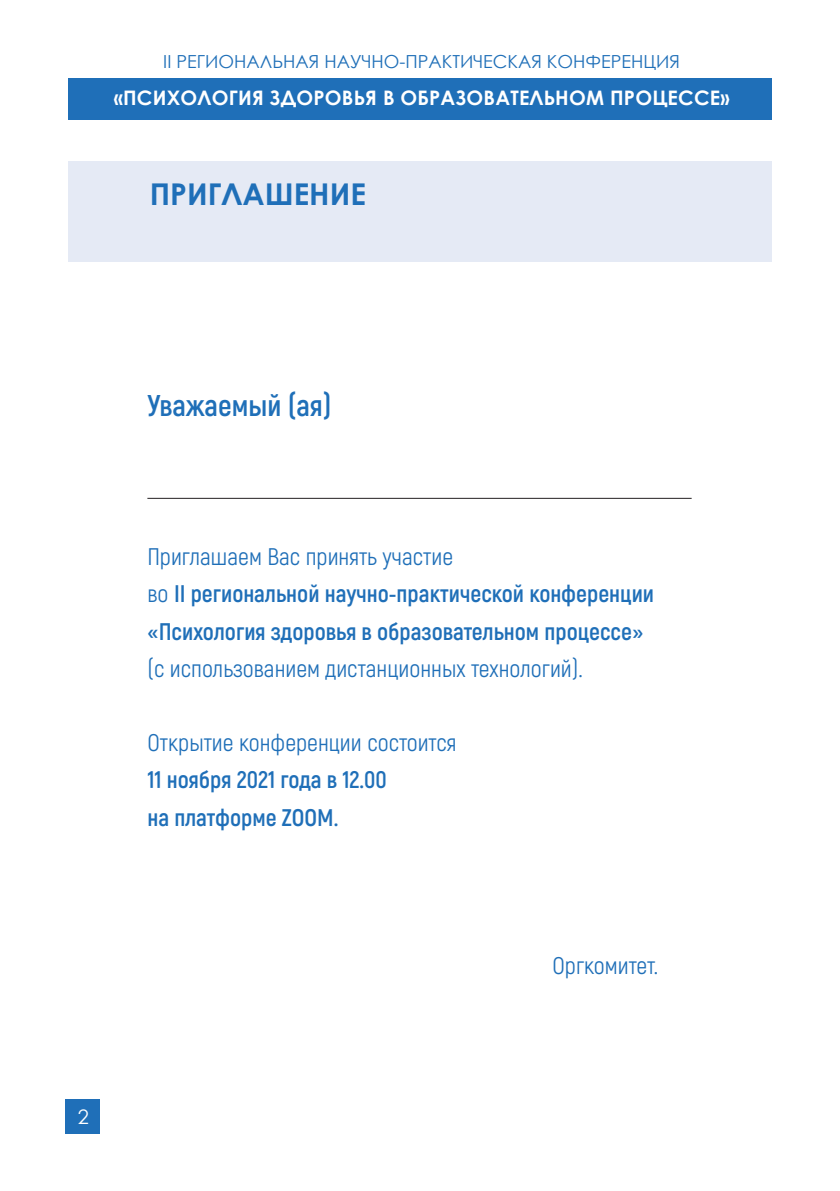
<style>
.page{position:relative;width:840px;height:1191px;background:#fff}
.page>*{position:absolute;margin:0;border:0;box-sizing:border-box;transform-origin:0 0}
.t1{font:700 30px "Akrobat";color:#1f6fb8}
.t2{font:700 30px "Century Gothic";color:#1f6fb8}
.t3{font:700 24px/37.2px "Akrobat";color:#1f6fb8}
.t4{font:24px "Akrobat";color:#1f6fb8}
.t5{font:700 20px "Century Gothic";letter-spacing:.01em;color:#fff}
.t6{font:20px "Century Gothic";color:#fff}
.t7{font:18px "Century Gothic";color:#1f6fb8}
.s1{font-weight:400}
</style>
<div class="page">
<div style="left:68px;top:78px;width:703px;height:41px;background:#1f6fb8"></div>
<div style="left:66px;top:1099px;width:34px;height:34px;background:#1f6fb8"></div>
<div style="left:68px;top:161px;width:703px;height:100px;background:#e5eaf5"></div>
<hr style="left:147px;top:498px;width:544px;height:1px;background:#231f20">
<p class="t7" style="left:163px;top:48px;width:518px">II РЕГИОНАЛЬНАЯ НАУЧНО-ПРАКТИЧЕСКАЯ КОНФЕРЕНЦИЯ</p>
<p class="t5" style="left:114px;top:82px;width:617px">«ПСИХОЛОГИЯ ЗДОРОВЬЯ В ОБРАЗОВАТЕЛЬНОМ ПРОЦЕССЕ»</p>
<p class="t2" style="left:150px;top:171px;width:217px">ПРИГЛАШЕНИЕ</p>
<p class="t6" style="left:78px;top:1102px;width:13px">2</p>
<p class="t1" style="left:147px;top:387px;width:185px">Уважаемый (ая)</p>
<p class="t3" style="left:147px;top:538px;width:508px"><span class="s1">Приглашаем Вас принять участие<br>во</span> II региональной научно-практической конференции «Психология здоровья в образовательном процессе»</p>
<p class="t4" style="left:147px;top:654px;width:436px">(с использованием дистанционных технологий).</p>
<p class="t4" style="left:147px;top:728px;width:310px">Открытие конференции состоится</p>
<p class="t3" style="left:147px;top:761px;width:241px">11 ноября 2021 года в 12.00 на платформе ZOOM.</p>
<p class="t4" style="left:552px;top:951px;width:107px">Оргкомитет.</p>
</div>
